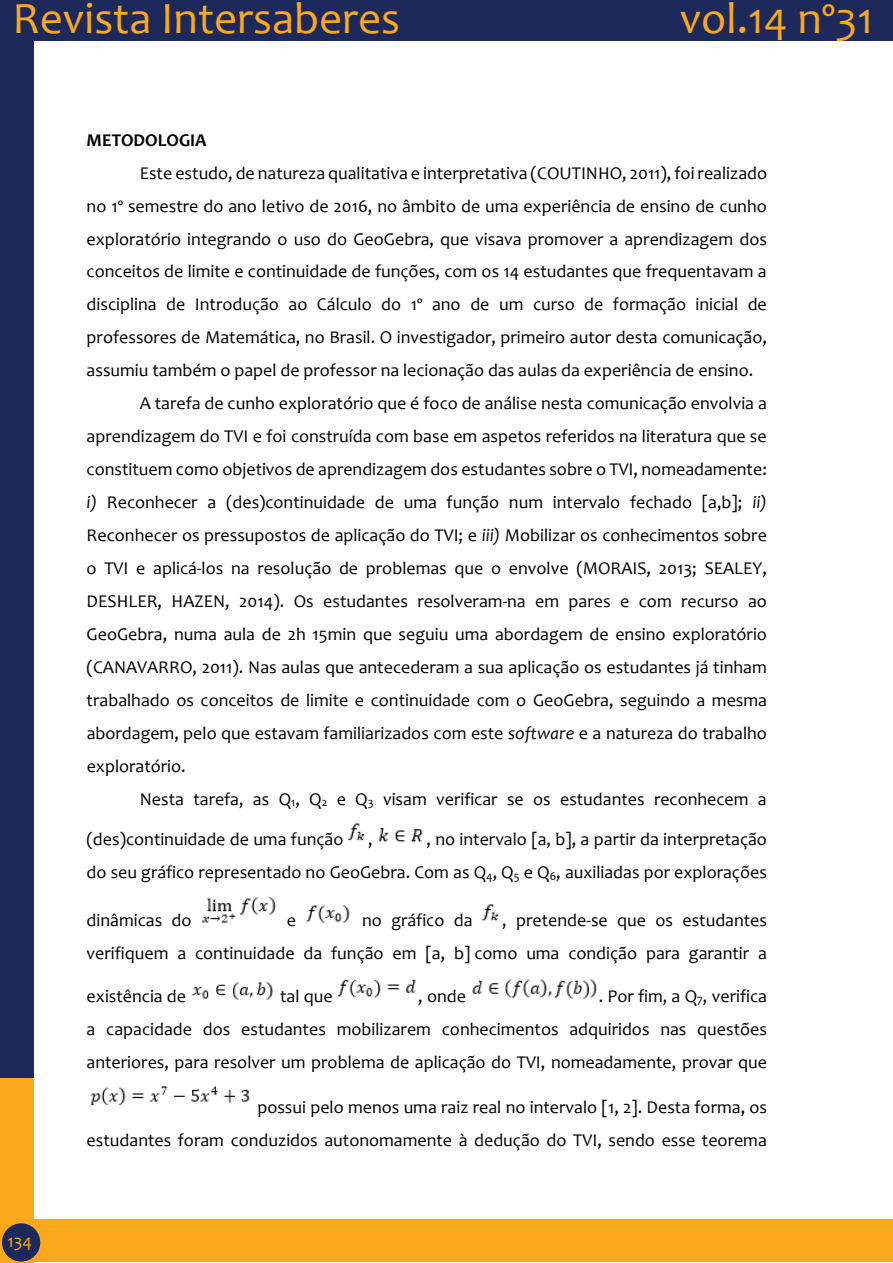
<style>
.page{position:relative;width:893px;height:1263px;background:#fff}
.page>*{position:absolute;margin:0;border:0;box-sizing:border-box;transform-origin:0 0}
.t1{font:45px "Candara";color:#f9a91b}
.t2{font:18px/33px "Candara";color:#000;text-align:right}
.t3{font:700 18px "Candara";color:#000}
.t4{font:18px "Candara";color:#f9a91b}
.s1{font-style:italic}
</style>
<div class="page">
<div style="left:0;top:0;width:33px;height:1081px;background:#1d295a"></div>
<div style="left:0;top:0;width:893px;height:41px;background:#1d295a"></div>
<div style="left:0;top:1078px;width:33px;height:185px;background:#f9a91b"></div>
<div style="left:21px;top:1219px;width:872px;height:43px;background:#f9a91b"></div>
<div style="left:2px;top:1223px;width:38px;height:38px;background:#1d295a;border-radius:50%"></div>
<img style="left:348px;top:823px;width:17px;height:18px">
<img style="left:378px;top:827px;width:45px;height:15px">
<img style="left:202px;top:897px;width:74px;height:26px">
<img style="left:306px;top:905px;width:44px;height:18px">
<img style="left:482px;top:904px;width:17px;height:17px">
<img style="left:192px;top:982px;width:81px;height:18px">
<img style="left:338px;top:979px;width:78px;height:19px">
<img style="left:472px;top:979px;width:125px;height:20px">
<img style="left:90px;top:1086px;width:160px;height:20px">
<h1 class="t1" style="left:13px;top:-9px;width:389px">Revista Intersaberes</h1>
<h1 class="t1" style="left:680px;top:-9px;width:195px">vol.14 nº31</h1>
<p class="t4" style="left:8px;top:1229px;width:26px">134</p>
<p class="t3" style="left:87px;top:128px;width:121px">METODOLOGIA</p>
<p class="t2" style="left:140px;top:156px;width:629px">Este estudo, de natureza qualitativa e interpretativa (COUTINHO, 2011), foi realizado</p>
<p class="t2" style="left:87px;top:189px;width:682px">no 1º semestre do ano letivo de 2016, no âmbito de uma experiência de ensino de cunho</p>
<p class="t2" style="left:87px;top:222px;width:682px">exploratório integrando o uso do GeoGebra, que visava promover a aprendizagem dos</p>
<p class="t2" style="left:87px;top:255px;width:681px">conceitos de limite e continuidade de funções, com os 14 estudantes que frequentavam a</p>
<p class="t2" style="left:87px;top:288px;width:682px">disciplina de Introdução ao Cálculo do 1º ano de um curso de formação inicial de</p>
<p class="t2" style="left:87px;top:321px;width:682px">professores de Matemática, no Brasil. O investigador, primeiro autor desta comunicação,</p>
<p class="t2" style="left:87px;top:354px;width:668px">assumiu também o papel de professor na lecionação das aulas da experiência de ensino.</p>
<p class="t2" style="left:140px;top:387px;width:629px">A tarefa de cunho exploratório que é foco de análise nesta comunicação envolvia a</p>
<p class="t2" style="left:87px;top:420px;width:682px">aprendizagem do TVI e foi construída com base em aspetos referidos na literatura que se</p>
<p class="t2" style="left:87px;top:453px;width:682px">constituem como objetivos de aprendizagem dos estudantes sobre o TVI, nomeadamente:</p>
<p class="t2" style="left:87px;top:486px;width:682px"><span class="s1">i)</span> Reconhecer a (des)continuidade de uma função num intervalo fechado [a,b]; <span class="s1">ii)</span></p>
<p class="t2" style="left:87px;top:519px;width:682px">Reconhecer os pressupostos de aplicação do TVI; e <span class="s1">iii)</span> Mobilizar os conhecimentos sobre</p>
<p class="t2" style="left:87px;top:552px;width:682px">o TVI e aplicá-los na resolução de problemas que o envolve (MORAIS, 2013; SEALEY,</p>
<p class="t2" style="left:87px;top:584px;width:682px">DESHLER, HAZEN, 2014). Os estudantes resolveram-na em pares e com recurso ao</p>
<p class="t2" style="left:87px;top:618px;width:682px">GeoGebra, numa aula de 2h 15min que seguiu uma abordagem de ensino exploratório</p>
<p class="t2" style="left:87px;top:650px;width:682px">(CANAVARRO, 2011). Nas aulas que antecederam a sua aplicação os estudantes já tinham</p>
<p class="t2" style="left:87px;top:683px;width:682px">trabalhado os conceitos de limite e continuidade com o GeoGebra, seguindo a mesma</p>
<p class="t2" style="left:87px;top:716px;width:682px">abordagem, pelo que estavam familiarizados com este <span class="s1">software</span> e a natureza do trabalho</p>
<p class="t2" style="left:87px;top:749px;width:101px">exploratório.</p>
<p class="t2" style="left:140px;top:782px;width:628px">Nesta tarefa, as Q<sub>1</sub>, Q<sub>2</sub> e Q<sub>3</sub> visam verificar se os estudantes reconhecem a</p>
<p class="t2" style="left:87px;top:823px;width:258px">(des)continuidade de uma função</p>
<p class="t2" style="left:368px;top:823px;width:6px">,</p>
<p class="t2" style="left:87px;top:823px;width:682px">, no intervalo [a, b], a partir da interpretação<br>do seu gráfico representado no GeoGebra. Com as Q<sub>4</sub>, Q<sub>5</sub> e Q<sub>6</sub>, auxiliadas por explorações</p>
<p class="t2" style="left:87px;top:903px;width:106px">dinâmicas do</p>
<p class="t2" style="left:287px;top:903px;width:11px">e</p>
<p class="t2" style="left:362px;top:903px;width:112px">no gráfico da</p>
<p class="t2" style="left:87px;top:903px;width:682px">, pretende-se que os estudantes<br>verifiquem a continuidade da função em [a, b] como uma condição para garantir a</p>
<p class="t2" style="left:87px;top:979px;width:101px">existência de</p>
<p class="t2" style="left:280px;top:979px;width:54px">tal que</p>
<p class="t2" style="left:418px;top:979px;width:49px">, onde</p>
<p class="t2" style="left:87px;top:979px;width:682px;text-align:justify;text-indent:512px">. Por fim, a Q<sub>7</sub>, verifica a capacidade dos estudantes mobilizarem conhecimentos adquiridos nas questões anteriores, para resolver um problema de aplicação do TVI, nomeadamente, provar que</p>
<p class="t2" style="left:87px;top:1090px;width:682px">possui pelo menos uma raiz real no intervalo [1, 2]. Desta forma, os<br>estudantes foram conduzidos autonomamente à dedução do TVI, sendo esse teorema</p>
</div>
